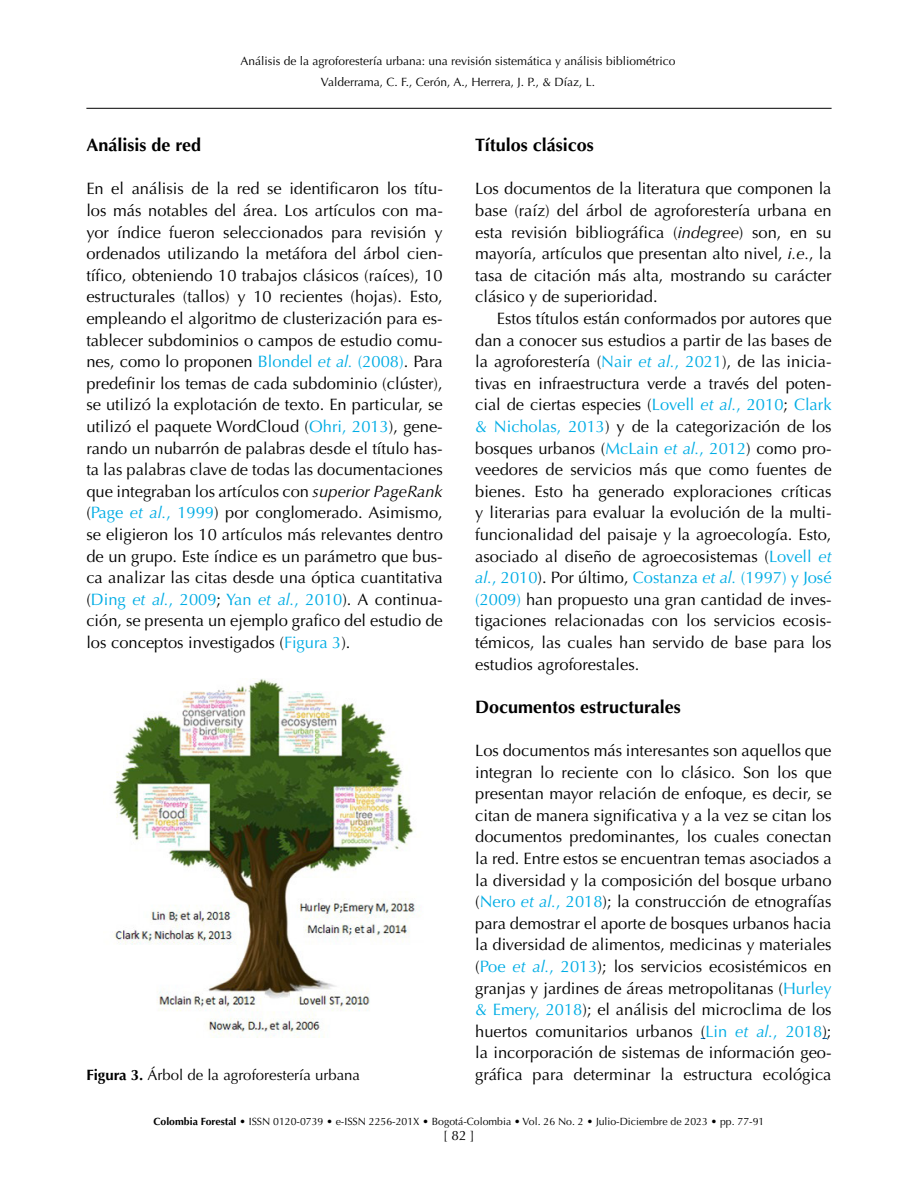
<style>
.page{position:relative;width:918px;height:1188px;background:#fff}
.page>*{position:absolute;margin:0;border:0;box-sizing:border-box;transform-origin:0 0}
.t1{font:700 18px "Optima LT Std";color:#000}
.t2{font:16.5px/21.6px "Optima LT Std";color:#000;text-align:justify}
.t3{font:15px "Optima LT Std";color:#000}
.t4{font:13.5px "Optima LT Std";color:#000}
.t5{font:12px/21.6px "Optima LT Std";color:#000;text-align:center}
.t6{font:10.5px "Optima LT Std";color:#000}
.s1{color:#00ade5}
.s2{font-style:italic;color:#00ade5}
.s3{font-style:italic}
.s4{font-weight:700}
</style>
<div class="page">
<hr style="left:86px;top:108px;width:746px;height:1px;background:#000">
<img style="left:112px;top:679px;width:308px;height:359px">
<p class="t5" style="left:241px;top:50px;width:436px">Análisis de la agroforestería urbana: una revisión sistemática y análisis bibliométrico<br>Valderrama, C. F., Cerón, A., Herrera, J. P., &amp; Díaz, L.</p>
<p class="t1" style="left:86px;top:135px;width:116px">Análisis de red</p>
<p class="t2" style="left:86px;top:178px;width:358px">En el análisis de la red se identificaron los títu&shy;los más notables del área. Los artículos con ma&shy;yor índice fueron seleccionados para revisión y ordenados utilizando la metáfora del árbol cien&shy;tífico, obteniendo 10 trabajos clásicos (raíces), 10 estructurales (tallos) y 10 recientes (hojas). Esto, empleando el algoritmo de clusterización para es&shy;tablecer subdominios o campos de estudio comu&shy;nes, como lo proponen <span class="s1">Blondel</span> <span class="s2">et al.</span> <span class="s1">(2008)</span>. Para predefinir los temas de cada subdominio (clúster), se utilizó la explotación de texto. En particular, se utilizó el paquete WordCloud (<span class="s1">Ohri, 2013</span>), gene&shy;rando un nubarrón de palabras desde el título has&shy;ta las palabras clave de todas las documentaciones que integraban los artículos con <span class="s3">superior PageRank </span>(<span class="s1">Page</span> <span class="s2">et al.</span><span class="s1">, 1999</span>) por conglomerado. Asimismo, se eligieron los 10 artículos más relevantes dentro de un grupo. Este índice es un parámetro que bus&shy;ca analizar las citas desde una óptica cuantitativa (<span class="s1">Ding</span> <span class="s2">et al.</span><span class="s1">, 2009</span>; <span class="s1">Yan</span> <span class="s2">et al.</span><span class="s1">, 2010</span>). A continua&shy;ción, se presenta un ejemplo grafico del estudio de los conceptos investigados (<span class="s1">Figura 3</span>).</p>
<p class="t3" style="left:86px;top:1066px;width:275px"><span class="s4">Figura 3.</span> Árbol de la agroforestería urbana</p>
<p class="t1" style="left:475px;top:135px;width:120px">Títulos clásicos</p>
<p class="t2" style="left:475px;top:178px;width:358px">Los documentos de la literatura que componen la base (raíz) del árbol de agroforestería urbana en esta revisión bibliográfica (<span class="s3">indegree</span>) son, en su mayoría, artículos que presentan alto nivel, <span class="s3">i.e.</span>, la tasa de citación más alta, mostrando su carácter clásico y de superioridad.</p>
<p class="t2" style="left:475px;top:308px;width:358px;text-indent:22px">Estos títulos están conformados por autores que dan a conocer sus estudios a partir de las bases de la agroforestería (<span class="s1">Nair</span> <span class="s2">et al.</span><span class="s1">, 2021</span>), de las inicia&shy;tivas en infraestructura verde a través del poten&shy;cial de ciertas especies (<span class="s1">Lovell</span> <span class="s2">et al.</span><span class="s1">, 2010</span>; <span class="s1">Clark &amp; Nicholas, 2013</span>) y de la categorización de los bosques urbanos (<span class="s1">McLain</span> <span class="s2">et al.</span><span class="s1">, 2012</span>) como pro&shy;veedores de servicios más que como fuentes de bienes. Esto ha generado exploraciones críticas y literarias para evaluar la evolución de la multi&shy;funcionalidad del paisaje y la agroecología. Esto, asociado al diseño de agroecosistemas (<span class="s1">Lovell</span> <span class="s2">et al.</span><span class="s1">, 2010</span>). Por último, <span class="s1">Costanza</span> <span class="s2">et al.</span> <span class="s1">(1997) y José (2009)</span> han propuesto una gran cantidad de inves&shy;tigaciones relacionadas con los servicios ecosis&shy;témicos, las cuales han servido de base para los estudios agroforestales.</p>
<p class="t1" style="left:475px;top:696px;width:207px">Documentos estructurales</p>
<p class="t2" style="left:475px;top:740px;width:358px">Los documentos más interesantes son aquellos que integran lo reciente con lo clásico. Son los que presentan mayor relación de enfoque, es decir, se citan de manera significativa y a la vez se citan los documentos predominantes, los cuales conectan la red. Entre estos se encuentran temas asociados a la diversidad y la composición del bosque urbano (<span class="s1">Nero</span> <span class="s2">et al.</span><span class="s1">, 2018</span>); la construcción de etnografías para demostrar el aporte de bosques urbanos hacia la diversidad de alimentos, medicinas y materiales (<span class="s1">Poe</span> <span class="s2">et al.</span><span class="s1">, 2013</span>); los servicios ecosistémicos en granjas y jardines de áreas metropolitanas (<span class="s1">Hurley &amp; Emery, 2018</span>); el análisis del microclima de los huertos comunitarios urbanos (<span class="s1">Lin</span> <span class="s2">et al.</span><span class="s1">, 2018</span>); la incorporación de sistemas de información geo&shy;gráfica para determinar la estructura ecológica</p>
<p class="t6" style="left:154px;top:1115px;width:612px"><span class="s4">Colombia Forestal</span> • ISSN 0120-0739 • e-ISSN 2256-201X • Bogotá-Colombia • Vol. 26 No. 2 • Julio-Diciembre de 2023 • pp. 77-91</p>
<p class="t4" style="left:443px;top:1127px;width:33px">[ 82 ]</p>
</div>
